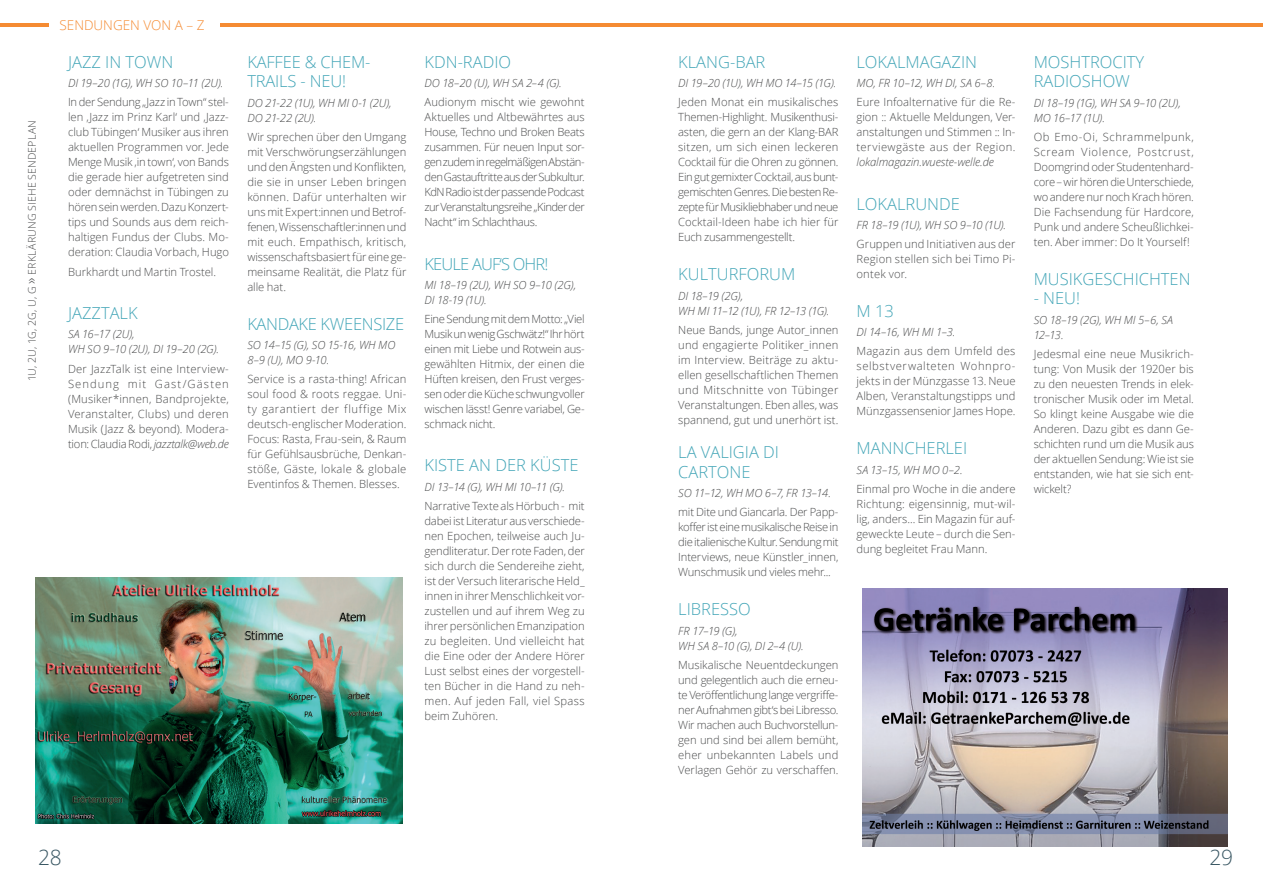
<style>
.page{position:relative;width:1263px;height:893px;background:#fff}
.page>*{position:absolute;margin:0;border:0;box-sizing:border-box;transform-origin:0 0}
.t1{font:300 21px "Open Sans";color:#395763}
.t2{font:300 16.5px/19.5px "Open Sans";color:#42a5b7}
.t3{font:300 16.5px "Open Sans";letter-spacing:-.02em;color:#42a5b7}
.t4{font:300 16.5px "Open Sans";letter-spacing:-.05em;color:#42a5b7}
.t5{font:300 13.5px "Open Sans";color:#f58b32}
.t6{font:300 11.25px/15px "Open Sans";letter-spacing:-.005em;color:#4b4c4d;text-align:justify}
.t7{font:italic 300 11.25px/15px "Open Sans";letter-spacing:-.015em;color:#4b4c4d}
.t8{font:italic 300 11.25px/15px "Open Sans";letter-spacing:-.06em;color:#4b4c4d}
.t9{font:italic 300 11.25px/15px "Open Sans";letter-spacing:-.04em;color:#4b4c4d}
.t10{font:italic 300 11.25px/15px "Open Sans";letter-spacing:-.07em;color:#4b4c4d}
.t11{font:italic 300 11.25px/15px "Open Sans";letter-spacing:-.035em;color:#4b4c4d}
.t12{font:italic 300 11.25px "Open Sans";letter-spacing:-.065em;color:#4b4c4d}
.t13{font:italic 300 11.25px "Open Sans";letter-spacing:-.055em;color:#4b4c4d}
.t14{font:300 10.5px "Open Sans";letter-spacing:.02em;color:#4b4c4d}
.s1{font-size:15px}
.s2{font-style:italic}
</style>
<div class="page">
<img style="left:863px;top:589px;width:365px;height:257px">
<img style="left:35px;top:578px;width:368px;height:245px">
<hr style="left:0;top:23px;width:1263px;height:3px;background:#f58b32">
<div style="left:50px;top:13px;width:170px;height:20px;background:#fff"></div>
<p class="t14" style="left:25px;top:381px;width:263px;rotate:-90deg">1U, 2U, 1G, 2G, U, G <span class="s1">»</span> ERKLÄRUNG SIEHE SENDEPLAN</p>
<p class="t5" style="left:60px;top:16px;width:146px">SENDUNGEN VON A – Z</p>
<h2 class="t2" style="left:68px;top:52px;width:107px">JAZZ IN TOWN</h2>
<p class="t7" style="left:68px;top:75px;width:157px">DI 19–20 (1G), WH SO 10–11 (2U).</p>
<p class="t6" style="left:68px;top:95px;width:162px">In der Sendung „Jazz in Town“ stel&shy;len ‚Jazz im Prinz Karl‘ und ‚Jazz&shy;club Tübingen‘ Musiker aus ihren aktuellen Programmen vor. Jede Menge Musik ‚in town‘, von Bands die gerade hier aufgetreten sind oder demnächst in Tübingen zu hören sein werden. Dazu Konzert&shy;tips und Sounds aus dem reich&shy;haltigen Fundus der Clubs. Mo&shy;deration: Claudia Vorbach, Hugo</p>
<p class="t6" style="left:68px;top:264px;width:150px">Burkhardt und Martin Trostel.</p>
<h2 class="t2" style="left:68px;top:303px;width:71px">JAZZTALK</h2>
<p class="t7" style="left:68px;top:326px;width:153px">SA 16–17 (2U),<br>WH SO 9–10 (2U), DI 19–20 (2G).</p>
<p class="t6" style="left:68px;top:361px;width:162px">Der JazzTalk ist eine Interview-Sendung mit Gast/Gästen (Musiker*innen, Bandprojekte, Veranstalter, Clubs) und deren Musik (Jazz &amp; beyond). Modera&shy;tion: Claudia Rodi, <span class="s2">jazztalk@web.de</span></p>
<h2 class="t2" style="left:247px;top:52px;width:125px">KAFFEE &amp; CHEM-<br>TRAILS - NEU!</h2>
<p class="t7" style="left:247px;top:95px;width:146px">DO 21-22 (1U), WH MI 0-1 (2U),<br>DO 21-22 (2U).</p>
<p class="t6" style="left:247px;top:129px;width:161px">Wir sprechen über den Umgang mit Verschwörungserzählungen und den Ängsten und Konflikten, die sie in unser Leben bringen können. Dafür unterhalten wir uns mit Expert:innen und Betrof&shy;fenen, Wissenschaftler:innen und mit euch. Empathisch, kritisch, wissenschaftsbasiert für eine ge&shy;meinsame Realität, die Platz für alle hat.</p>
<h2 class="t3" style="left:247px;top:312px;width:158px">KANDAKE KWEENSIZE</h2>
<p class="t11" style="left:247px;top:337px;width:150px">SO 14–15 (G), SO 15-16, WH MO<br>8–9 (U), MO 9-10.</p>
<p class="t6" style="left:247px;top:371px;width:161px">Service is a rasta-thing! African soul food &amp; roots reggae. Uni&shy;ty garantiert der fluffige Mix deutsch-englischer Moderation.<br>Focus: Rasta, Frau-sein, &amp; Raum für Gefühlsausbrüche, Denkan&shy;stöße, Gäste, lokale &amp; globale Eventinfos &amp; Themen. Blesses.</p>
<h2 class="t2" style="left:424px;top:52px;width:88px">KDN-RADIO</h2>
<p class="t7" style="left:424px;top:75px;width:139px">DO 18–20 (U), WH SA 2–4 (G).</p>
<p class="t6" style="left:424px;top:95px;width:162px">Audionym mischt wie gewohnt Aktuelles und Altbewährtes aus House, Techno und Broken Beats zusammen. Für neuen Input sor&shy;gen zudem in regelmäßigen Abstän&shy;den Gastauftritte aus der Subkultur.<br>KdN Radio ist der passende Podcast zur Veranstaltungsreihe „Kinder der Nacht“ im Schlachthaus.</p>
<h2 class="t4" style="left:424px;top:252px;width:125px">KEULE AUF‘S OHR!</h2>
<p class="t9" style="left:424px;top:277px;width:153px">MI 18–19 (2U), WH SO 9–10 (2G),<br>DI 18-19 (1U).</p>
<p class="t6" style="left:424px;top:311px;width:162px">Eine Sendung mit dem Motto: „Viel Musik un wenig Gschwätz!“ Ihr hört einen mit Liebe und Rotwein aus&shy;gewählten Hitmix, der einen die Hüften kreisen, den Frust verges&shy;sen oder die Küche schwungvoller wischen lässt! Genre variabel, Ge&shy;schmack nicht.</p>
<h2 class="t2" style="left:424px;top:455px;width:155px">KISTE AN DER KÜSTE</h2>
<p class="t13" style="left:424px;top:479px;width:142px">DI 13–14 (G), WH MI 10–11 (G).</p>
<p class="t6" style="left:424px;top:498px;width:162px">Narrative Texte als Hörbuch - mit dabei ist Literatur aus verschiede&shy;nen Epochen, teilweise auch Ju&shy;gendliteratur. Der rote Faden, der sich durch die Sendereihe zieht, ist der Versuch literarische Held_ innen in ihrer Menschlichkeit vor&shy;zustellen und auf ihrem Weg zu ihrer persönlichen Emanzipation zu begleiten. Und vielleicht hat die Eine oder der Andere Hörer Lust selbst eines der vorgestell&shy;ten Bücher in die Hand zu neh&shy;men. Auf jeden Fall, viel Spass beim Zuhören.</p>
<h2 class="t2" style="left:678px;top:52px;width:89px">KLANG-BAR</h2>
<p class="t12" style="left:678px;top:75px;width:160px">DI 19–20 (1U), WH MO 14–15 (1G).</p>
<p class="t6" style="left:678px;top:95px;width:162px">Jeden Monat ein musikalisches Themen-Highlight. Musikenthusi&shy;asten, die gern an der Klang-BAR sitzen, um sich einen leckeren Cocktail für die Ohren zu gönnen.<br>Ein gut gemixter Cocktail, aus bunt&shy;gemischten Genres. Die besten Re&shy;zepte für Musikliebhaber und neue Cocktail-Ideen habe ich hier für Euch zusammengestellt.</p>
<h2 class="t2" style="left:678px;top:264px;width:119px">KULTURFORUM</h2>
<p class="t10" style="left:678px;top:288px;width:153px">DI 18–19 (2G),<br>WH MI 11–12 (1U), FR 12–13 (1G).</p>
<p class="t6" style="left:678px;top:322px;width:162px">Neue Bands, junge Autor_innen und engagierte Politiker_innen im Interview. Beiträge zu aktu&shy;ellen gesellschaftlichen Themen und Mitschnitte von Tübinger Veranstaltungen. Eben alles, was spannend, gut und unerhört ist.</p>
<h2 class="t2" style="left:678px;top:442px;width:102px">LA VALIGIA DI<br>CARTONE</h2>
<p class="t9" style="left:678px;top:485px;width:154px">SO 11–12, WH MO 6–7, FR 13–14.</p>
<p class="t6" style="left:678px;top:505px;width:162px">mit Dite und Giancarla. Der Papp&shy;koffer ist eine musikalische Reise in die italienische Kultur. Sendung mit Interviews, neue Künstler_innen, Wunschmusik und vieles mehr...</p>
<h2 class="t2" style="left:678px;top:599px;width:74px">LIBRESSO</h2>
<p class="t7" style="left:678px;top:623px;width:127px">FR 17–19 (G),<br>WH SA 8–10 (G), DI 2–4 (U).</p>
<p class="t6" style="left:678px;top:657px;width:162px">Musikalische Neuentdeckungen und gelegentlich auch die erneu&shy;te Veröffentlichung lange vergriffe&shy;ner Aufnahmen gibt‘s bei Libresso.<br>Wir machen auch Buchvorstellun&shy;gen und sind bei allem bemüht, eher unbekannten Labels und Verlagen Gehör zu verschaffen.</p>
<h2 class="t2" style="left:856px;top:52px;width:122px">LOKALMAGAZIN</h2>
<p class="t7" style="left:856px;top:75px;width:140px">MO, FR 10–12, WH DI, SA 6–8.</p>
<p class="t6" style="left:856px;top:95px;width:161px">Eure Infoalternative für die Re&shy;gion :: Aktuelle Meldungen, Ver&shy;anstaltungen und Stimmen :: In&shy;terviewgäste aus der Region.</p>
<p class="t7" style="left:856px;top:154px;width:139px">lokalmagazin.wueste-welle.de</p>
<h2 class="t2" style="left:856px;top:193px;width:105px">LOKALRUNDE</h2>
<p class="t8" style="left:856px;top:217px;width:151px">FR 18–19 (1U), WH SO 9–10 (1U).</p>
<p class="t6" style="left:856px;top:236px;width:161px">Gruppen und Initiativen aus der Region stellen sich bei Timo Pi&shy;ontek vor.</p>
<h2 class="t2" style="left:856px;top:301px;width:39px">M 13</h2>
<p class="t7" style="left:856px;top:324px;width:101px">DI 14–16, WH MI 1–3.</p>
<p class="t6" style="left:856px;top:344px;width:161px">Magazin aus dem Umfeld des selbstverwalteten Wohnpro&shy;jekts in der Münzgasse 13. Neue Alben, Veranstaltungstipps und Münzgassensenior James Hope.</p>
<h2 class="t2" style="left:856px;top:438px;width:112px">MANNCHERLEI</h2>
<p class="t7" style="left:856px;top:462px;width:108px">SA 13–15, WH MO 0–2.</p>
<p class="t6" style="left:856px;top:481px;width:161px">Einmal pro Woche in die andere Richtung: eigensinnig, mut-wil&shy;lig, anders... Ein Magazin für auf&shy;geweckte Leute – durch die Sen&shy;dung begleitet Frau Mann.</p>
<h2 class="t2" style="left:1034px;top:52px;width:112px">MOSHTROCITY<br>RADIOSHOW</h2>
<p class="t8" style="left:1034px;top:95px;width:149px">DI 18–19 (1G), WH SA 9–10 (2U),<br>MO 16–17 (1U).</p>
<p class="t6" style="left:1034px;top:129px;width:162px">Ob Emo-Oi, Schrammelpunk, Scream Violence, Postcrust, Doomgrind oder Studentenhard&shy;core – wir hören die Unterschiede, wo andere nur noch Krach hören.<br>Die Fachsendung für Hardcore, Punk und andere Scheußlichkei&shy;ten. Aber immer: Do It Yourself!</p>
<h2 class="t2" style="left:1034px;top:269px;width:158px">MUSIKGESCHICHTEN</h2>
<h2 class="t2" style="left:1034px;top:288px;width:48px">- NEU!</h2>
<p class="t7" style="left:1034px;top:312px;width:141px">SO 18–19 (2G), WH MI 5–6, SA<br>12–13.</p>
<p class="t6" style="left:1034px;top:346px;width:162px">Jedesmal eine neue Musikrich&shy;tung: Von Musik der 1920er bis zu den neuesten Trends in elek&shy;tronischer Musik oder im Metal.<br>So klingt keine Ausgabe wie die Anderen. Dazu gibt es dann Ge&shy;schichten rund um die Musik aus der aktuellen Sendung: Wie ist sie entstanden, wie hat sie sich ent&shy;wickelt?</p>
<h1 class="t1" style="left:38px;top:843px;width:25px">28</h1>
<h1 class="t1" style="left:1209px;top:843px;width:25px">29</h1>
</div>
